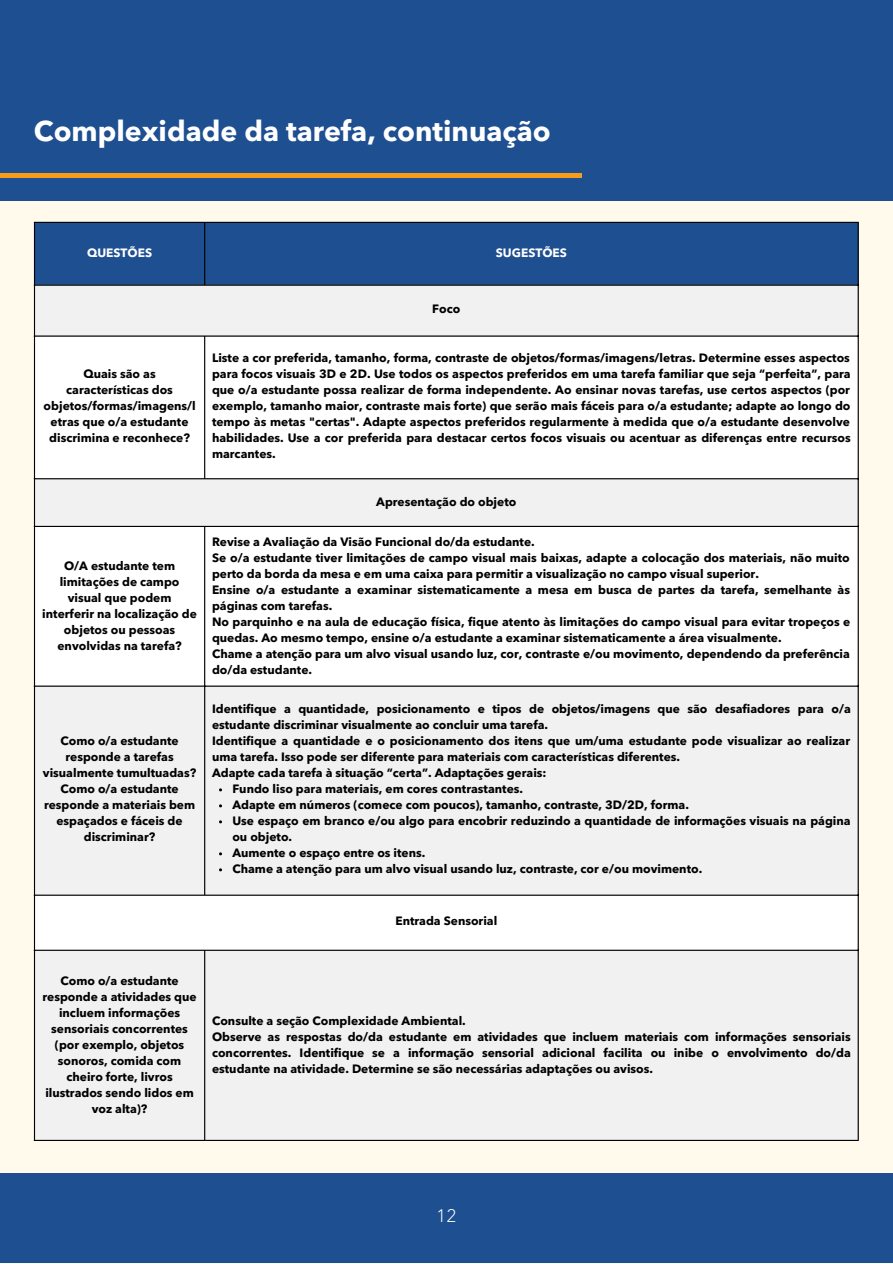
<style>
.page{position:relative;width:893px;height:1264px;background:#fff}
.page>*{position:absolute;margin:0;border:0;box-sizing:border-box;transform-origin:0 0}
.t1{font:700 28.35px "Avenir Next LT Pro";color:#fff}
.t2{font:300 18px "Avenir Next LT Pro";color:#fff}
.t3{font:700 12px/16px "Avenir Next LT Pro";color:#000;text-align:center}
.t4{font:700 12px "Avenir Next LT Pro";color:#fff}
</style>
<div class="page">
<div style="left:0;top:0;width:892px;height:1262px;background:#fffaec"></div>
<div style="left:0;top:0;width:892px;height:200px;background:#1d4f91"></div>
<hr style="left:0;top:173px;width:581px;height:4px;background:#f89c1d">
<div style="left:0;top:1173px;width:892px;height:89px;background:#1d4f91"></div>
<div style="left:35px;top:223px;width:822px;height:61px;background:#1d4f91"></div>
<div style="left:35px;top:286px;width:822px;height:853px;background:#f1f1f1"></div>
<svg style="left:35px;top:336px;width:822px;height:613px;fill:#fff"></svg>
<hr style="left:34px;top:223px;width:1px;height:916px;background:#000">
<hr style="left:204px;top:223px;width:1px;height:61px;background:#000">
<hr style="left:204px;top:336px;width:1px;height:142px;background:#000">
<hr style="left:204px;top:527px;width:1px;height:367px;background:#000">
<hr style="left:204px;top:950px;width:1px;height:189px;background:#000">
<hr style="left:857px;top:223px;width:1px;height:916px;background:#000">
<hr style="left:34px;top:222px;width:824px;height:1px;background:#000">
<hr style="left:34px;top:284px;width:824px;height:2px;background:#000">
<hr style="left:34px;top:335px;width:824px;height:1px;background:#000">
<hr style="left:34px;top:478px;width:824px;height:1px;background:#000">
<hr style="left:34px;top:526px;width:824px;height:1px;background:#000">
<hr style="left:34px;top:685px;width:824px;height:1px;background:#000">
<hr style="left:34px;top:894px;width:824px;height:1px;background:#000">
<hr style="left:34px;top:949px;width:824px;height:1px;background:#000">
<hr style="left:34px;top:1139px;width:824px;height:1px;background:#000">
<h1 class="t1" style="left:34px;top:119px;width:518px">Complexidade da tarefa, continuação</h1>
<p class="t4" style="left:87px;top:247px;width:67px">QUESTÕES</p>
<p class="t4" style="left:496px;top:247px;width:73px">SUGESTÕES</p>
<p class="t3" style="left:432px;top:302px;width:30px">Foco</p>
<p class="t3" style="left:44px;top:367px;width:154px">Quais são as características dos objetos/formas/imagens/l etras que o/a estudante discrimina e reconhece?</p>
<p class="t3" style="left:42px;top:558px;width:156px">O/A estudante tem limitações de campo visual que podem interferir na localização de objetos ou pessoas envolvidas na tarefa?</p>
<p class="t3" style="left:43px;top:734px;width:155px">Como o/a estudante responde a tarefas visualmente tumultuadas?<br>Como o/a estudante responde a materiais bem espaçados e fáceis de discriminar?</p>
<p class="t3" style="left:212px;top:351px;width:640px;text-align:justify">Liste a cor preferida, tamanho, forma, contraste de objetos/formas/imagens/letras. Determine esses aspectos para focos visuais 3D e 2D. Use todos os aspectos preferidos em uma tarefa familiar que seja “perfeita”, para que o/a estudante possa realizar de forma independente. Ao ensinar novas tarefas, use certos aspectos (por exemplo, tamanho maior, contraste mais forte) que serão mais fáceis para o/a estudante; adapte ao longo do tempo às metas "certas". Adapte aspectos preferidos regularmente à medida que o/a estudante desenvolve habilidades. Use a cor preferida para destacar certos focos visuais ou acentuar as diferenças entre recursos marcantes.</p>
<p class="t3" style="left:376px;top:495px;width:142px">Apresentação do objeto</p>
<p class="t3" style="left:212px;top:534px;width:639px;text-align:left">Revise a Avaliação da Visão Funcional do/da estudante.<br>Se o/a estudante tiver limitações de campo visual mais baixas, adapte a colocação dos materiais, não muito perto da borda da mesa e em uma caixa para permitir a visualização no campo visual superior.<br>Ensine o/a estudante a examinar sistematicamente a mesa em busca de partes da tarefa, semelhante às páginas com tarefas.<br>No parquinho e na aula de educação física, fique atento às limitações do campo visual para evitar tropeços e quedas. Ao mesmo tempo, ensine o/a estudante a examinar sistematicamente a área visualmente.<br>Chame a atenção para um alvo visual usando luz, cor, contraste e/ou movimento, dependendo da preferência do/da estudante.</p>
<p class="t3" style="left:212px;top:702px;width:640px;text-align:left">Identifique a quantidade, posicionamento e tipos de objetos/imagens que são desafiadores para o/a estudante discriminar visualmente ao concluir uma tarefa.<br>Identifique a quantidade e o posicionamento dos itens que um/uma estudante pode visualizar ao realizar uma tarefa. Isso pode ser diferente para materiais com características diferentes.<br>Adapte cada tarefa à situação “certa”. Adaptações gerais:</p>
<p class="t3" style="left:232px;top:782px;width:619px;text-align:left">Fundo liso para materiais, em cores contrastantes.<br>Adapte em números (comece com poucos), tamanho, contraste, 3D/2D, forma.<br>Use espaço em branco e/ou algo para encobrir reduzindo a quantidade de informações visuais na página ou objeto.<br>Aumente o espaço entre os itens.<br>Chame a atenção para um alvo visual usando luz, contraste, cor e/ou movimento.</p>
<p class="t3" style="left:395px;top:914px;width:103px">Entrada Sensorial</p>
<p class="t3" style="left:42px;top:973px;width:156px">Como o/a estudante responde a atividades que incluem informações sensoriais concorrentes (por exemplo, objetos sonoros, comida com cheiro forte, livros ilustrados sendo lidos em voz alta)?</p>
<p class="t3" style="left:212px;top:1013px;width:640px;text-align:left">Consulte a seção Complexidade Ambiental.<br>Observe as respostas do/da estudante em atividades que incluem materiais com informações sensoriais concorrentes. Identifique se a informação sensorial adicional facilita ou inibe o envolvimento do/da estudante na atividade. Determine se são necessárias adaptações ou avisos.</p>
<h2 class="t2" style="left:436px;top:1208px;width:22px">12</h2>
</div>
